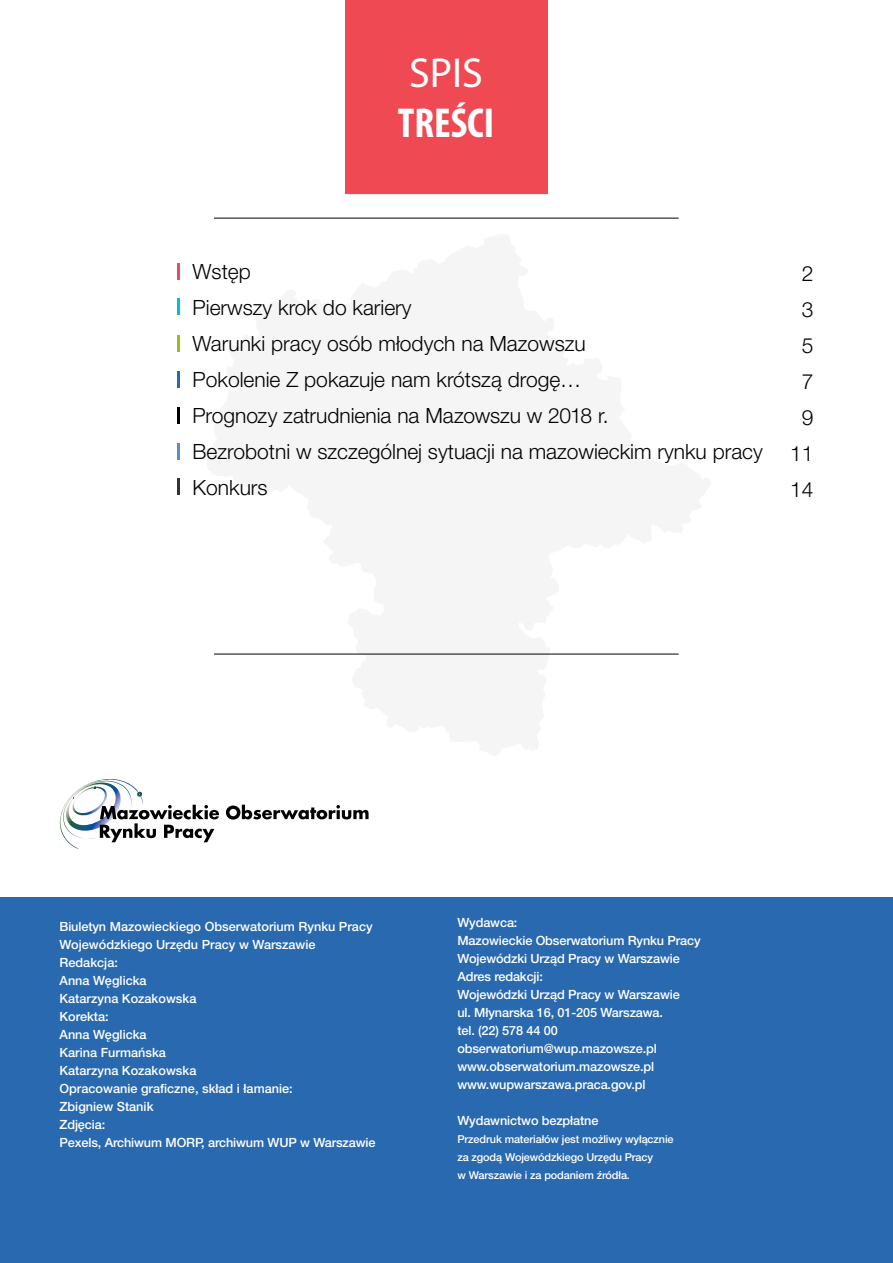
<style>
.page{position:relative;width:893px;height:1263px;background:#fff}
.page>*{position:absolute;margin:0;border:0;box-sizing:border-box;transform-origin:0 0}
.t1{font:700 condensed 42px "Myriad Pro";color:#fff}
.t2{font:42px "Myriad Pro";color:#fff}
.t3{font:300 21px/36px "Helvetica Neue LT Pro";color:#000}
.t4{font:500 12.75px/18px "Helvetica Neue LT Pro";letter-spacing:-.01em;color:#fff}
.t5{font:500 10.95px/18px "Helvetica Neue LT Pro";letter-spacing:-.01em;color:#fff}
</style>
<div class="page">
<div style="left:0;top:897px;width:893px;height:366px;background:#2969b0"></div>
<hr style="left:214px;top:218px;width:465px;height:1px;background:#000">
<hr style="left:214px;top:654px;width:465px;height:1px;background:#000">
<svg style="left:226px;top:805px;width:143px;height:14px"></svg>
<svg style="left:60px;top:779px;width:159px;height:70px"></svg>
<div style="left:345px;top:0;width:203px;height:195px;background:#ef4953"></div>
<hr style="left:177px;top:264px;width:3px;height:16px;background:#ef4953">
<hr style="left:177px;top:299px;width:3px;height:16px;background:#00bed5">
<hr style="left:177px;top:335px;width:3px;height:16px;background:#93c01f">
<hr style="left:177px;top:443px;width:3px;height:16px;background:#5591c3">
<hr style="left:177px;top:371px;width:3px;height:17px;background:#034ea2">
<hr style="left:177px;top:408px;width:3px;height:16px;background:#000">
<hr style="left:177px;top:479px;width:3px;height:16px;background:#333">
<h1 class="t2" style="left:409px;top:47px;width:75px">SPIS</h1>
<h1 class="t1" style="left:398px;top:97px;width:98px">TREŚCI</h1>
<h2 class="t3" style="left:193px;top:253px;width:572px">Wstęp<br>Pierwszy krok do kariery<br>Warunki pracy osób młodych na Mazowszu<br>Pokolenie Z pokazuje nam krótszą drogę…<br>Prognozy zatrudnienia na Mazowszu w 2018 r.<br>Bezrobotni w szczególnej sytuacji na mazowieckim rynku pracy<br>Konkurs</h2>
<h2 class="t3" style="left:790px;top:255px;width:25px;text-align:center">2<br>3<br>5<br>7<br>9<br>11<br>14</h2>
<p class="t4" style="left:60px;top:917px;width:317px">Biuletyn Mazowieckiego Obserwatorium Rynku Pracy<br>Wojewódzkiego Urzędu Pracy w Warszawie<br>Redakcja:<br>Anna Węglicka<br>Katarzyna Kozakowska<br>Korekta:<br>Anna Węglicka<br>Karina Furmańska<br>Katarzyna Kozakowska<br>Opracowanie graficzne, skład i łamanie:<br>Zbigniew Stanik<br>Zdjęcia:<br>Pexels, Archiwum MORP, archiwum WUP w Warszawie</p>
<p class="t4" style="left:457px;top:914px;width:245px">Wydawca:<br>Mazowieckie Obserwatorium Rynku Pracy<br>Wojewódzki Urząd Pracy w Warszawie<br>Adres redakcji:<br>Wojewódzki Urząd Pracy w Warszawie<br>ul. Młynarska 16, 01-205 Warszawa.<br>tel. (22) 578 44 00 obserwatorium@wup.mazowsze.pl www.obserwatorium.mazowsze.pl www.wupwarszawa.praca.gov.pl</p>
<p class="t4" style="left:457px;top:1112px;width:143px">Wydawnictwo bezpłatne</p>
<p class="t5" style="left:457px;top:1130px;width:218px">Przedruk materiałów jest możliwy wyłącznie za zgodą Wojewódzkiego Urzędu Pracy<br>w Warszawie i za podaniem źródła.</p>
</div>
